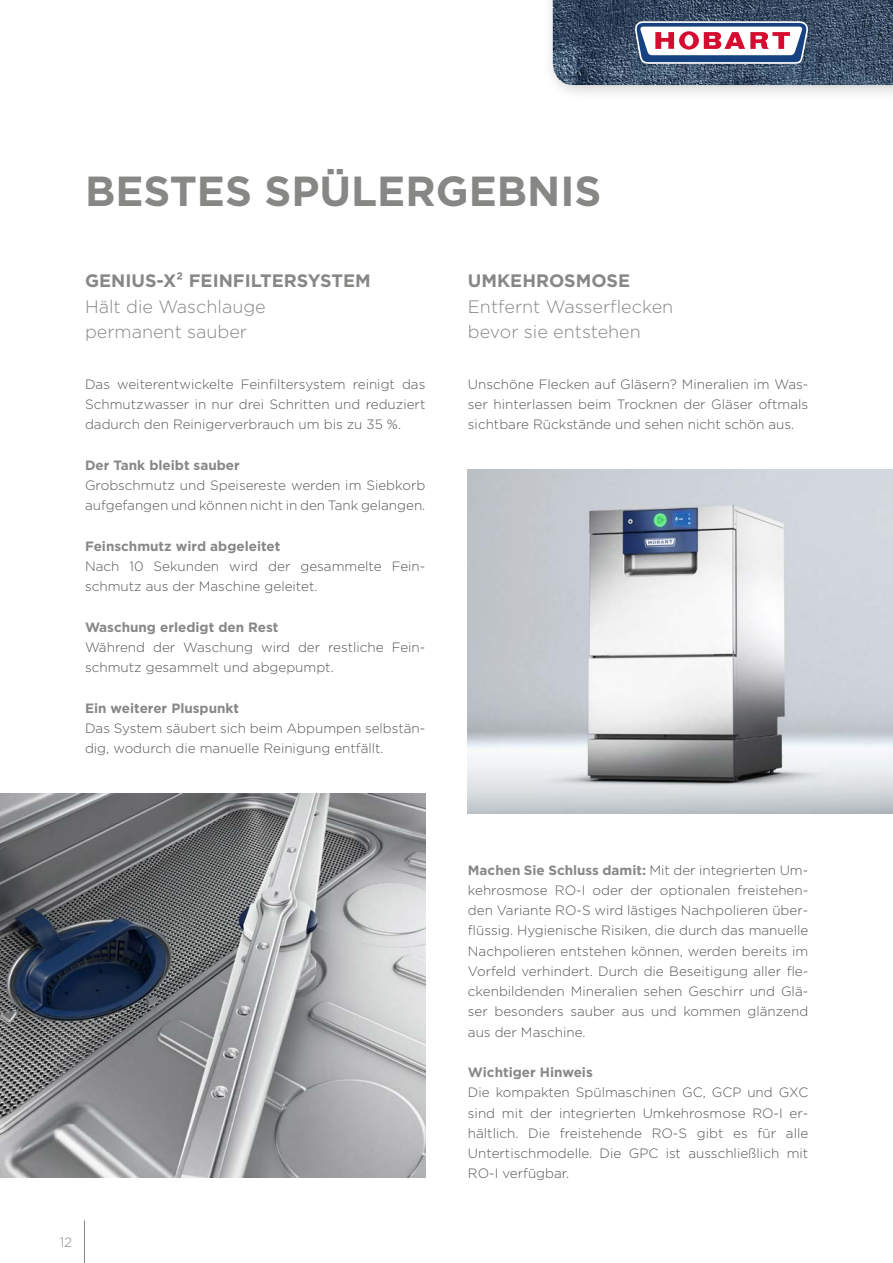
<style>
.page{position:relative;width:893px;height:1263px;background:#fff}
.page>*{position:absolute;margin:0;border:0;box-sizing:border-box;transform-origin:0 0}
.t1{font:700 42px "Gotham";color:#878786}
.t2{font:300 18px/25.5px "Gotham";color:#878786}
.t3{font:700 18px "Gotham";color:#878786}
.t4{font:300 13.5px/20.2px "Gotham";color:#565656;text-align:justify}
.t5{font:700 13.5px "Gotham";color:#878786}
.t6{font:300 13.5px "Gotham";color:#878786}
.s1{font-weight:700;color:#878786}
</style>
<div class="page">
<hr style="left:84px;top:1220px;width:1px;height:43px;background:#878786">
<img style="left:468px;top:470px;width:425px;height:344px">
<img style="left:0;top:794px;width:425px;height:384px">
<div style="left:541px;top:0;width:352px;height:102px;background:#000;opacity:.2"></div>
<img style="left:553px;top:0;width:340px;height:85px">
<svg style="left:635px;top:21px;width:173px;height:43px"></svg>
<h1 class="t1" style="left:85px;top:164px;width:518px">BESTES SPÜLERGEBNIS</h1>
<h2 class="t3" style="left:85px;top:269px;width:287px">GENIUS-X² FEINFILTERSYSTEM</h2>
<h2 class="t2" style="left:85px;top:293px;width:182px">Hält die Waschlauge permanent sauber</h2>
<p class="t4" style="left:85px;top:373px;width:342px">Das weiterentwickelte Feinfiltersystem reinigt das Schmutzwasser in nur drei Schritten und reduziert dadurch den Reinigerverbrauch um bis zu 35 %.</p>
<p class="t5" style="left:85px;top:456px;width:156px">Der Tank bleibt sauber</p>
<p class="t4" style="left:85px;top:475px;width:342px">Grobschmutz und Speisereste werden im Siebkorb aufgefangen und können nicht in den Tank gelangen.</p>
<p class="t5" style="left:85px;top:537px;width:197px">Feinschmutz wird abgeleitet</p>
<p class="t4" style="left:85px;top:556px;width:342px">Nach 10 Sekunden wird der gesammelte Fein&shy;schmutz aus der Maschine geleitet.</p>
<p class="t5" style="left:85px;top:618px;width:195px">Waschung erledigt den Rest</p>
<p class="t4" style="left:85px;top:637px;width:342px">Während der Waschung wird der restliche Fein&shy;schmutz gesammelt und abgepumpt.</p>
<p class="t5" style="left:85px;top:699px;width:155px">Ein weiterer Pluspunkt</p>
<p class="t4" style="left:85px;top:718px;width:342px">Das System säubert sich beim Abpumpen selbstän&shy;dig, wodurch die manuelle Reinigung entfällt.</p>
<h2 class="t3" style="left:468px;top:269px;width:164px">UMKEHROSMOSE</h2>
<h2 class="t2" style="left:468px;top:293px;width:207px">Entfernt Wasserflecken bevor sie entstehen</h2>
<p class="t4" style="left:468px;top:373px;width:342px">Unschöne Flecken auf Gläsern? Mineralien im Was&shy;ser hinterlassen beim Trocknen der Gläser oftmals sichtbare Rückstände und sehen nicht schön aus.</p>
<p class="t6" style="left:60px;top:1234px;width:14px">12</p>
<p class="t4" style="left:468px;top:859px;width:342px"><span class="s1">Machen Sie Schluss damit:</span> Mit der integrierten Um&shy;kehrosmose RO-I oder der optionalen freistehen&shy;den Variante RO-S wird lästiges Nachpolieren über&shy;flüssig. Hygienische Risiken, die durch das manuelle Nachpolieren entstehen können, werden bereits im Vorfeld verhindert. Durch die Beseitigung aller fle&shy;ckenbildenden Mineralien sehen Geschirr und Glä&shy;ser besonders sauber aus und kommen glänzend aus der Maschine.</p>
<p class="t5" style="left:468px;top:1063px;width:126px">Wichtiger Hinweis</p>
<p class="t4" style="left:468px;top:1082px;width:342px">Die kompakten Spülmaschinen GC, GCP und GXC sind mit der integrierten Umkehrosmose RO-I er&shy;hältlich. Die freistehende RO-S gibt es für alle Untertischmodelle. Die GPC ist ausschließlich mit RO-I verfügbar.</p>
</div>
